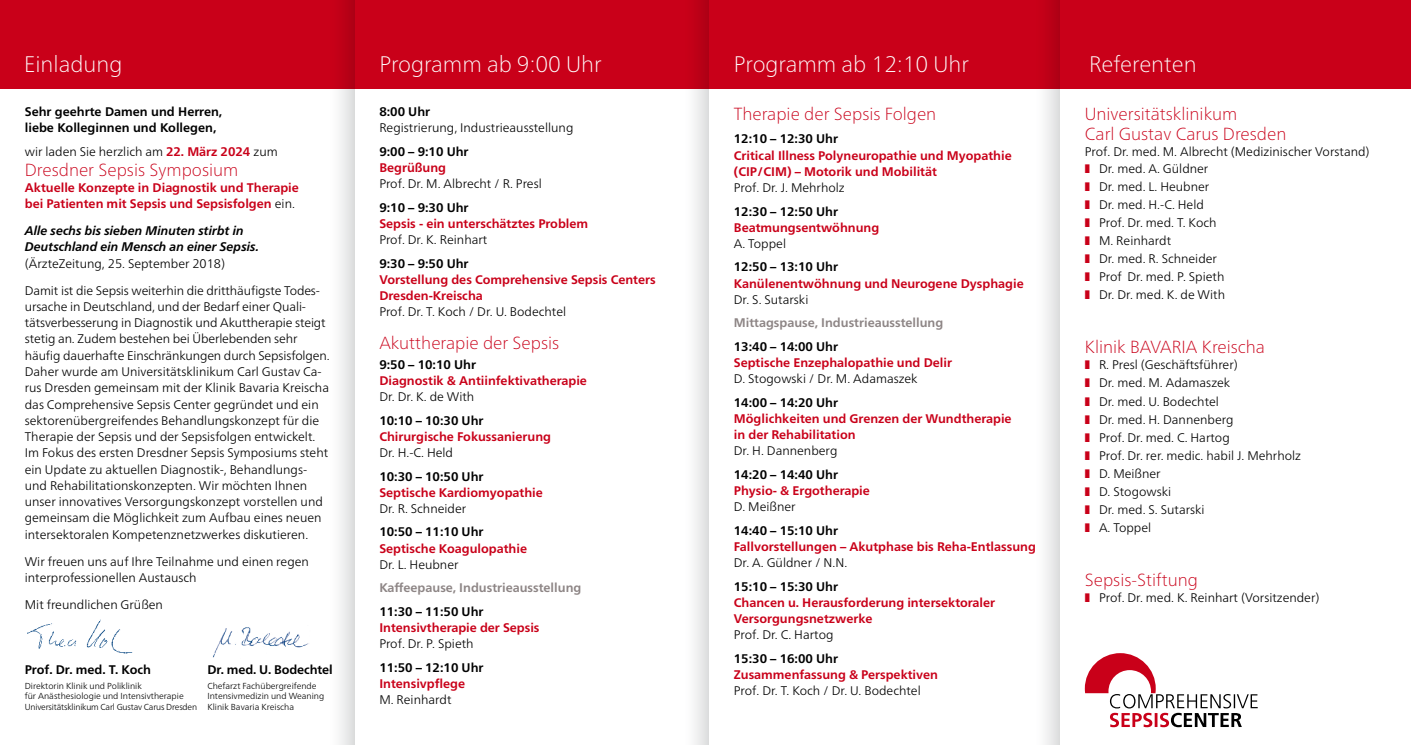
<style>
.page{position:relative;width:1411px;height:745px;background:#fff}
.page>*{position:absolute;margin:0;border:0;box-sizing:border-box;transform-origin:0 0}
.t1{font:100 22.5px "Frutiger Neue LT Pro";color:#fff}
.t2{font:100 17.5px/20px "Frutiger Neue LT Pro";color:#c90019}
.t3{font:300 12.5px/16.2px "Frutiger Neue LT Pro";color:#000}
.t4{font:700 12.5px/16.2px "Frutiger Neue LT Pro";color:#c90019}
.t5{font:700 12.5px/16.2px "Frutiger Neue LT Pro";color:#000}
.t6{font:italic 700 12.5px/16.2px "Frutiger Neue LT Pro";color:#000}
.t7{font:700 12.5px "Frutiger Neue LT Pro";color:#8d8585}
.t8{font:300 8.75px/10.6px "Frutiger Neue LT Pro";color:#000}
.s1{font-weight:700;color:#c90019}
.s2{font-weight:300;color:#000}
.s3{color:#c90019}
</style>
<div class="page">
<div style="left:0;top:0;width:1410px;height:89px;background:#c90019"></div>
<img style="left:27px;top:619px;width:106px;height:35px">
<img style="left:213px;top:627px;width:96px;height:31px">
<svg style="left:1084px;top:653px;width:173px;height:73px"></svg>
<svg style="left:1045px;top:0;width:14px;height:744px;fill:#eaebeb"></svg>
<svg style="left:694px;top:0;width:15px;height:744px;fill:#e7e7e8"></svg>
<svg style="left:340px;top:0;width:14px;height:744px;fill:#e9eaeb"></svg>
<h1 class="t1" style="left:24px;top:50px;width:100px">Einladung</h1>
<h1 class="t1" style="left:379px;top:50px;width:224px">Programm ab 9:00 Uhr</h1>
<h1 class="t1" style="left:733px;top:50px;width:236px">Programm ab 12:10 Uhr</h1>
<h1 class="t1" style="left:1089px;top:50px;width:109px">Referenten</h1>
<p class="t5" style="left:379px;top:103px;width:52px">8:00 Uhr</p>
<p class="t3" style="left:379px;top:120px;width:195px">Registrierung, Industrieausstellung</p>
<p class="t5" style="left:379px;top:143px;width:91px">9:00 – 9:10 Uhr</p>
<p class="t4" style="left:379px;top:159px;width:68px">Begrüßung</p>
<p class="t3" style="left:379px;top:175px;width:164px">Prof. Dr. M. Albrecht / R. Presl</p>
<p class="t5" style="left:379px;top:199px;width:91px">9:10 – 9:30 Uhr</p>
<p class="t4" style="left:379px;top:215px;width:210px">Sepsis - ein unterschätztes Problem</p>
<p class="t3" style="left:379px;top:231px;width:109px">Prof. Dr. K. Reinhart</p>
<p class="t5" style="left:379px;top:255px;width:91px">9:30 – 9:50 Uhr</p>
<p class="t4" style="left:379px;top:271px;width:278px">Vorstellung des Comprehensive Sepsis Centers<br>Dresden-Kreischa</p>
<p class="t3" style="left:379px;top:303px;width:188px">Prof. Dr. T. Koch / Dr. U. Bodechtel</p>
<h2 class="t2" style="left:379px;top:332px;width:181px">Akuttherapie der Sepsis</h2>
<p class="t5" style="left:379px;top:356px;width:98px">9:50 – 10:10 Uhr</p>
<p class="t4" style="left:379px;top:372px;width:209px">Diagnostik &amp; Antiinfektivatherapie</p>
<p class="t3" style="left:379px;top:388px;width:96px">Dr. Dr. K. de With</p>
<p class="t5" style="left:379px;top:412px;width:106px">10:10 – 10:30 Uhr</p>
<p class="t4" style="left:379px;top:428px;width:173px">Chirurgische Fokussanierung</p>
<p class="t3" style="left:379px;top:444px;width:75px">Dr. H.-C. Held</p>
<p class="t5" style="left:379px;top:467px;width:106px">10:30 – 10:50 Uhr</p>
<p class="t4" style="left:379px;top:484px;width:165px">Septische Kardiomyopathie</p>
<p class="t3" style="left:379px;top:500px;width:88px">Dr. R. Schneider</p>
<p class="t5" style="left:379px;top:523px;width:106px">10:50 – 11:10 Uhr</p>
<p class="t4" style="left:379px;top:539px;width:149px">Septische Koagulopathie</p>
<p class="t3" style="left:379px;top:556px;width:81px">Dr. L. Heubner</p>
<p class="t7" style="left:379px;top:580px;width:203px">Kaffeepause, Industrieausstellung</p>
<p class="t5" style="left:379px;top:602px;width:106px">11:30 – 11:50 Uhr</p>
<p class="t4" style="left:379px;top:619px;width:162px">Intensivtherapie der Sepsis</p>
<p class="t3" style="left:379px;top:635px;width:96px">Prof. Dr. P. Spieth</p>
<p class="t5" style="left:379px;top:658px;width:106px">11:50 – 12:10 Uhr</p>
<p class="t4" style="left:379px;top:674px;width:87px">Intensivpflege</p>
<p class="t3" style="left:379px;top:691px;width:74px">M. Reinhardt</p>
<p class="t5" style="left:25px;top:103px;width:199px">Sehr geehrte Damen und Herren, liebe Kolleginnen und Kollegen,</p>
<p class="t3" style="left:25px;top:143px;width:254px">wir laden Sie herzlich am <span class="s1">22. März 2024</span> zum</p>
<h2 class="t2" style="left:25px;top:159px;width:215px">Dresdner Sepsis Symposium</h2>
<p class="t4" style="left:25px;top:179px;width:275px">Aktuelle Konzepte in Diagnostik und Therapie bei Patienten mit Sepsis und Sepsisfolgen <span class="s2">ein.</span></p>
<p class="t6" style="left:25px;top:222px;width:236px">Alle sechs bis sieben Minuten stirbt in<br>Deutschland ein Mensch an einer Sepsis.</p>
<p class="t3" style="left:25px;top:250px;width:297px;line-height:26.9px">(ÄrzteZeitung, 25. September 2018)<br>Damit ist die Sepsis weiterhin die dritthäufigste Todes-</p>
<p class="t3" style="left:25px;top:298px;width:306px">ursache in Deutschland, und der Bedarf einer Quali&shy;tätsverbesserung in Diagnostik und Akuttherapie steigt stetig an. Zudem bestehen bei Überlebenden sehr häufig dauerhafte Einschränkungen durch Sepsisfolgen.<br>Daher wurde am Universitätsklinikum Carl Gustav Ca&shy;rus Dresden gemeinsam mit der Klinik Bavaria Kreischa das Comprehensive Sepsis Center gegründet und ein sektorenübergreifendes Behandlungskonzept für die Therapie der Sepsis und der Sepsisfolgen entwickelt.<br>Im Fokus des ersten Dresdner Sepsis Symposiums steht ein Update zu aktuellen Diagnostik-, Behandlungs&shy;und Rehabilitationskonzepten. Wir möchten Ihnen unser innovatives Versorgungskonzept vorstellen und gemeinsam die Möglichkeit zum Aufbau eines neuen intersektoralen Kompetenznetzwerkes diskutieren.</p>
<p class="t3" style="left:25px;top:552px;width:285px">Wir freuen uns auf Ihre Teilnahme und einen regen interprofessionellen Austausch</p>
<p class="t3" style="left:25px;top:595px;width:140px">Mit freundlichen Grüßen</p>
<h2 class="t2" style="left:733px;top:104px;width:204px">Therapie der Sepsis Folgen</h2>
<p class="t5" style="left:733px;top:131px;width:106px">12:10 – 12:30 Uhr</p>
<p class="t4" style="left:733px;top:147px;width:279px">Critical Illness Polyneuropathie und Myopathie (CIP/CIM) – Motorik und Mobilität</p>
<p class="t3" style="left:733px;top:179px;width:112px">Prof. Dr. J. Mehrholz</p>
<p class="t5" style="left:733px;top:203px;width:106px">12:30 – 12:50 Uhr</p>
<p class="t4" style="left:733px;top:219px;width:147px">Beatmungsentwöhnung</p>
<p class="t3" style="left:733px;top:235px;width:54px">A. Toppel</p>
<p class="t5" style="left:733px;top:259px;width:106px">12:50 – 13:10 Uhr</p>
<p class="t4" style="left:733px;top:275px;width:291px">Kanülenentwöhnung und Neurogene Dysphagie</p>
<p class="t3" style="left:733px;top:291px;width:76px">Dr. S. Sutarski</p>
<p class="t7" style="left:733px;top:315px;width:211px">Mittagspause, Industrieausstellung</p>
<p class="t5" style="left:733px;top:338px;width:106px">13:40 – 14:00 Uhr</p>
<p class="t4" style="left:733px;top:354px;width:220px">Septische Enzephalopathie und Delir</p>
<p class="t3" style="left:733px;top:370px;width:185px">D. Stogowski / Dr. M. Adamaszek</p>
<p class="t5" style="left:733px;top:394px;width:106px">14:00 – 14:20 Uhr</p>
<p class="t4" style="left:733px;top:410px;width:279px">Möglichkeiten und Grenzen der Wundtherapie in der Rehabilitation</p>
<p class="t3" style="left:733px;top:442px;width:105px">Dr. H. Dannenberg</p>
<p class="t5" style="left:733px;top:466px;width:106px">14:20 – 14:40 Uhr</p>
<p class="t4" style="left:733px;top:482px;width:137px">Physio- &amp; Ergotherapie</p>
<p class="t3" style="left:733px;top:498px;width:63px">D. Meißner</p>
<p class="t5" style="left:733px;top:521px;width:106px">14:40 – 15:10 Uhr</p>
<p class="t4" style="left:733px;top:538px;width:303px">Fallvorstellungen – Akutphase bis Reha-Entlassung</p>
<p class="t3" style="left:733px;top:554px;width:115px">Dr. A. Güldner / N.N.</p>
<p class="t5" style="left:733px;top:577px;width:106px">15:10 – 15:30 Uhr</p>
<p class="t4" style="left:733px;top:594px;width:263px">Chancen u. Herausforderung intersektoraler<br>Versorgungsnetzwerke</p>
<p class="t3" style="left:733px;top:626px;width:101px">Prof. Dr. C. Hartog</p>
<p class="t5" style="left:733px;top:649px;width:106px">15:30 – 16:00 Uhr</p>
<p class="t4" style="left:733px;top:666px;width:206px">Zusammenfassung &amp; Perspektiven</p>
<p class="t3" style="left:733px;top:682px;width:188px">Prof. Dr. T. Koch / Dr. U. Bodechtel</p>
<h2 class="t2" style="left:1084px;top:104px;width:203px">Universitätsklinikum<br>Carl Gustav Carus Dresden</h2>
<p class="t3" style="left:1084px;top:143px;width:286px">Prof. Dr. med. M. Albrecht (Medizinischer Vorstand) <span class="s3">❚</span> Dr. med. A. Güldner</p>
<p class="t3" style="left:1084px;top:177px;width:142px;line-height:18px"><span class="s3">❚</span> Dr. med. L. Heubner<br><span class="s3">❚</span> Dr. med. H.-C. Held<br><span class="s3">❚</span> Prof. Dr. med. T. Koch<br><span class="s3">❚</span> M. Reinhardt<br><span class="s3">❚</span> Dr. med. R. Schneider <span class="s3">❚</span> Prof Dr. med. P. Spieth <span class="s3">❚</span> Dr. Dr. med. K. de With</p>
<h2 class="t2" style="left:1084px;top:336px;width:182px">Klinik BAVARIA Kreischa</h2>
<p class="t3" style="left:1084px;top:356px;width:218px;line-height:18px"><span class="s3">❚</span> R. Presl (Geschäftsführer)<br><span class="s3">❚</span> Dr. med. M. Adamaszek<br><span class="s3">❚</span> Dr. med. U. Bodechtel<br><span class="s3">❚</span> Dr. med. H. Dannenberg<br><span class="s3">❚</span> Prof. Dr. med. C. Hartog<br><span class="s3">❚</span> Prof. Dr. rer. medic. habil J. Mehrholz <span class="s3">❚</span> D. Meißner<br><span class="s3">❚</span> D. Stogowski<br><span class="s3">❚</span> Dr. med. S. Sutarski<br><span class="s3">❚</span> A. Toppel</p>
<h2 class="t2" style="left:1084px;top:569px;width:114px">Sepsis-Stiftung</h2>
<p class="t3" style="left:1084px;top:589px;width:236px"><span class="s3">❚</span> Prof. Dr. med. K. Reinhart (Vorsitzender)</p>
<p class="t5" style="left:25px;top:661px;width:128px">Prof. Dr. med. T. Koch</p>
<p class="t8" style="left:25px;top:679px;width:174px">Direktorin Klinik und Poliklinik<br>für Anästhesiologie und Intensivtherapie<br>Universitätsklinikum Carl Gustav Carus Dresden</p>
<p class="t5" style="left:207px;top:661px;width:127px">Dr. med. U. Bodechtel</p>
<p class="t8" style="left:207px;top:679px;width:118px">Chefarzt Fachübergreifende<br>Intensivmedizin und Weaning<br>Klinik Bavaria Kreischa</p>
</div>
